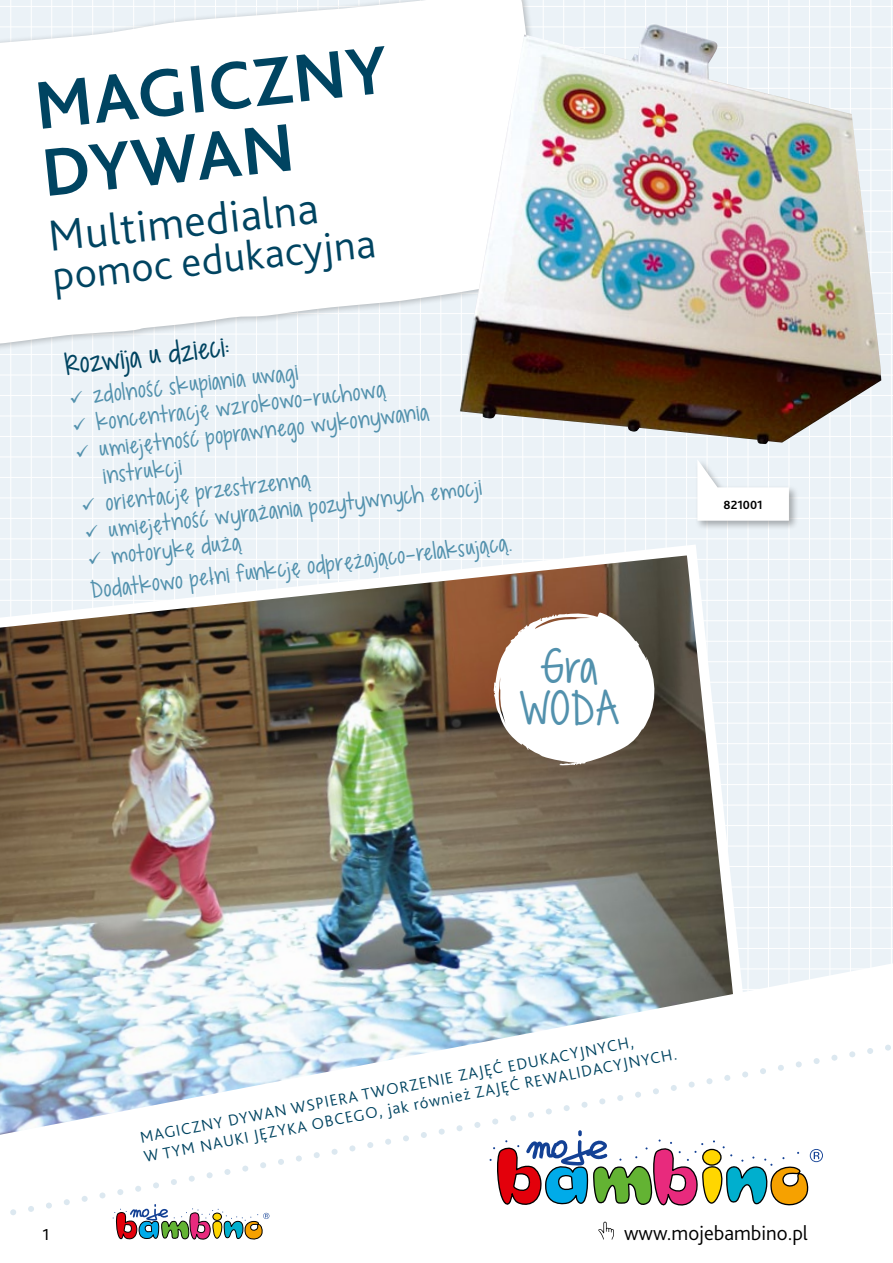
<style>
.page{position:relative;width:893px;height:1263px;background:#fff}
.page>*{position:absolute;margin:0;border:0;box-sizing:border-box;transform-origin:0 0}
.t1{font:700 70.5px/67.5px "Bliss Pro";color:#004461}
.t2{font:300 45.45px "Bliss Pro";color:#004461}
.t3{font:300 42.3px "Bliss Pro";color:#004461}
.t4{font:35.1px/42.2px "KG Dropsof Jupiter";letter-spacing:.03em;color:#5291ad;text-align:center}
.t5{font:22.5px "KG Dropsof Jupiter";color:#004461}
.t6{font:300 21px "Bliss Pro";color:#000}
.t7{font:18px/27.9px "KG Dropsof Jupiter";color:#5291ad}
.t8{font:300 16.5px/19.8px "Bliss Pro";color:#004461}
.t9{font:16.5px "Bliss Pro";color:#000}
.t10{font:700 12.45px "Bliss Pro";color:#000}
</style>
<div class="page">
<div style="left:0;top:0;width:893px;height:963px;background:#ebf2f7"></div>
<hr style="left:0;top:948px;width:893px;height:1px;background:#fff">
<hr style="left:0;top:927px;width:893px;height:1px;background:#fff">
<hr style="left:0;top:907px;width:893px;height:1px;background:#fff">
<hr style="left:0;top:887px;width:893px;height:1px;background:#fff">
<hr style="left:0;top:866px;width:893px;height:1px;background:#fff">
<hr style="left:0;top:846px;width:893px;height:1px;background:#fff">
<hr style="left:0;top:825px;width:893px;height:1px;background:#fff">
<hr style="left:0;top:805px;width:893px;height:1px;background:#fff">
<hr style="left:0;top:784px;width:893px;height:1px;background:#fff">
<hr style="left:0;top:764px;width:893px;height:1px;background:#fff">
<hr style="left:0;top:743px;width:893px;height:1px;background:#fff">
<hr style="left:0;top:723px;width:893px;height:1px;background:#fff">
<hr style="left:0;top:702px;width:893px;height:1px;background:#fff">
<hr style="left:0;top:682px;width:893px;height:1px;background:#fff">
<hr style="left:0;top:661px;width:893px;height:1px;background:#fff">
<hr style="left:0;top:641px;width:893px;height:1px;background:#fff">
<hr style="left:0;top:620px;width:893px;height:1px;background:#fff">
<hr style="left:0;top:600px;width:893px;height:1px;background:#fff">
<hr style="left:0;top:579px;width:893px;height:1px;background:#fff">
<hr style="left:0;top:559px;width:893px;height:1px;background:#fff">
<hr style="left:0;top:538px;width:893px;height:1px;background:#fff">
<hr style="left:0;top:518px;width:893px;height:1px;background:#fff">
<hr style="left:0;top:497px;width:893px;height:1px;background:#fff">
<hr style="left:0;top:477px;width:893px;height:1px;background:#fff">
<hr style="left:0;top:457px;width:893px;height:1px;background:#fff">
<hr style="left:0;top:436px;width:893px;height:1px;background:#fff">
<hr style="left:0;top:416px;width:893px;height:1px;background:#fff">
<hr style="left:0;top:395px;width:893px;height:1px;background:#fff">
<hr style="left:0;top:375px;width:893px;height:1px;background:#fff">
<hr style="left:0;top:354px;width:893px;height:1px;background:#fff">
<hr style="left:0;top:334px;width:893px;height:1px;background:#fff">
<hr style="left:0;top:313px;width:893px;height:1px;background:#fff">
<hr style="left:0;top:293px;width:893px;height:1px;background:#fff">
<hr style="left:0;top:272px;width:893px;height:1px;background:#fff">
<hr style="left:0;top:252px;width:893px;height:1px;background:#fff">
<hr style="left:0;top:231px;width:893px;height:1px;background:#fff">
<hr style="left:0;top:211px;width:893px;height:1px;background:#fff">
<hr style="left:0;top:190px;width:893px;height:1px;background:#fff">
<hr style="left:0;top:170px;width:893px;height:1px;background:#fff">
<hr style="left:0;top:149px;width:893px;height:1px;background:#fff">
<hr style="left:0;top:129px;width:893px;height:1px;background:#fff">
<hr style="left:0;top:108px;width:893px;height:1px;background:#fff">
<hr style="left:0;top:88px;width:893px;height:1px;background:#fff">
<hr style="left:0;top:67px;width:893px;height:1px;background:#fff">
<hr style="left:0;top:47px;width:893px;height:1px;background:#fff">
<hr style="left:0;top:26px;width:893px;height:1px;background:#fff">
<hr style="left:0;top:6px;width:893px;height:1px;background:#fff">
<hr style="left:10px;top:0;width:1px;height:1106px;background:#fff">
<hr style="left:31px;top:0;width:1px;height:1106px;background:#fff">
<hr style="left:51px;top:0;width:1px;height:1106px;background:#fff">
<hr style="left:72px;top:0;width:1px;height:1106px;background:#fff">
<hr style="left:92px;top:0;width:1px;height:1106px;background:#fff">
<hr style="left:113px;top:0;width:1px;height:1106px;background:#fff">
<hr style="left:133px;top:0;width:1px;height:1106px;background:#fff">
<hr style="left:154px;top:0;width:1px;height:1106px;background:#fff">
<hr style="left:174px;top:0;width:1px;height:1106px;background:#fff">
<hr style="left:195px;top:0;width:1px;height:1106px;background:#fff">
<hr style="left:215px;top:0;width:1px;height:1106px;background:#fff">
<hr style="left:236px;top:0;width:1px;height:1106px;background:#fff">
<hr style="left:256px;top:0;width:1px;height:1106px;background:#fff">
<hr style="left:277px;top:0;width:1px;height:1106px;background:#fff">
<hr style="left:297px;top:0;width:1px;height:1106px;background:#fff">
<hr style="left:318px;top:0;width:1px;height:1106px;background:#fff">
<hr style="left:338px;top:0;width:1px;height:1106px;background:#fff">
<hr style="left:359px;top:0;width:1px;height:1106px;background:#fff">
<hr style="left:379px;top:0;width:1px;height:1106px;background:#fff">
<hr style="left:399px;top:0;width:1px;height:1106px;background:#fff">
<hr style="left:420px;top:0;width:1px;height:1106px;background:#fff">
<hr style="left:440px;top:0;width:1px;height:1106px;background:#fff">
<hr style="left:461px;top:0;width:1px;height:1106px;background:#fff">
<hr style="left:481px;top:0;width:1px;height:1106px;background:#fff">
<hr style="left:502px;top:0;width:1px;height:1106px;background:#fff">
<hr style="left:522px;top:0;width:1px;height:1106px;background:#fff">
<hr style="left:543px;top:0;width:1px;height:1106px;background:#fff">
<hr style="left:563px;top:0;width:1px;height:1106px;background:#fff">
<hr style="left:584px;top:0;width:1px;height:1106px;background:#fff">
<hr style="left:604px;top:0;width:1px;height:1106px;background:#fff">
<hr style="left:625px;top:0;width:1px;height:1106px;background:#fff">
<hr style="left:645px;top:0;width:1px;height:1106px;background:#fff">
<hr style="left:666px;top:0;width:1px;height:1106px;background:#fff">
<hr style="left:686px;top:0;width:1px;height:1106px;background:#fff">
<hr style="left:707px;top:0;width:1px;height:1106px;background:#fff">
<hr style="left:727px;top:0;width:1px;height:1106px;background:#fff">
<hr style="left:748px;top:0;width:1px;height:1106px;background:#fff">
<hr style="left:768px;top:0;width:1px;height:1106px;background:#fff">
<hr style="left:789px;top:0;width:1px;height:1106px;background:#fff">
<hr style="left:809px;top:0;width:1px;height:1106px;background:#fff">
<hr style="left:829px;top:0;width:1px;height:1106px;background:#fff">
<hr style="left:850px;top:0;width:1px;height:1106px;background:#fff">
<hr style="left:870px;top:0;width:1px;height:1106px;background:#fff">
<hr style="left:891px;top:0;width:1px;height:1106px;background:#fff">
<svg style="left:0;top:0;width:551px;height:350px"></svg>
<div style="left:695px;top:458px;width:104px;height:73px;background:#000;opacity:.3"></div>
<svg style="left:697px;top:459px;width:92px;height:62px"></svg>
<img style="left:460px;top:23px;width:421px;height:421px">
<img style="left:0;top:539px;width:762px;height:424px">
<svg style="left:0;top:963px;width:891px;height:277px"></svg>
<svg style="left:492px;top:612px;width:166px;height:153px"></svg>
<svg style="left:0;top:1030px;width:891px;height:199px"></svg>
<svg style="left:113px;top:1204px;width:156px;height:35px"></svg>
<svg style="left:598px;top:1222px;width:16px;height:17px"></svg>
<svg style="left:490px;top:1130px;width:333px;height:82px"></svg>
<h1 class="t1" style="left:31px;top:71px;width:356px;rotate:-6deg">MAGICZNY<br>DYWAN</h1>
<h2 class="t2" style="left:46px;top:208px;width:272px;rotate:-6deg">Multimedialna</h2>
<h3 class="t3" style="left:50px;top:250px;width:326px;rotate:-6deg">pomoc edukacyjna</h3>
<p class="t5" style="left:63px;top:346px;width:167px;rotate:-6deg">Rozwija u dzieci:</p>
<p class="t7" style="left:68px;top:383px;width:232px;rotate:-6deg">✓ zdolność skupiania uwagi</p>
<p class="t7" style="left:71px;top:410px;width:317px;rotate:-6deg">✓ koncentrację wzrokowo-ruchową</p>
<p class="t7" style="left:99px;top:434px;width:335px;text-indent:-25px;rotate:-6deg">✓ umiejętność poprawnego wykonywania instrukcji</p>
<p class="t7" style="left:80px;top:491px;width:232px;rotate:-6deg">✓ orientację przestrzenną</p>
<p class="t7" style="left:83px;top:517px;width:401px;rotate:-6deg">✓ umiejętność wyrażania pozytywnych emocji</p>
<p class="t7" style="left:86px;top:544px;width:425px;line-height:30.3px;rotate:-6deg">✓ motorykę dużą<br>Dodatkowo pełni funkcję odprężająco-relaksującą.</p>
<h3 class="t4" style="left:519px;top:647px;width:102px">Gra<br>Woda</h3>
<p class="t10" style="left:724px;top:497px;width:41px">821001</p>
<p class="t8" style="left:138px;top:1127px;width:544px;rotate:-11deg">MAGICZNY DYWAN WSPIERA TWORZENIE ZAJĘĆ EDUKACYJNYCH,<br>W TYM NAUKI JĘZYKA OBCEGO, jak również ZAJĘĆ REWALIDACYJNYCH.</p>
<p class="t9" style="left:43px;top:1224px;width:8px">1</p>
<p class="t6" style="left:624px;top:1219px;width:185px">www.mojebambino.pl</p>
</div>
